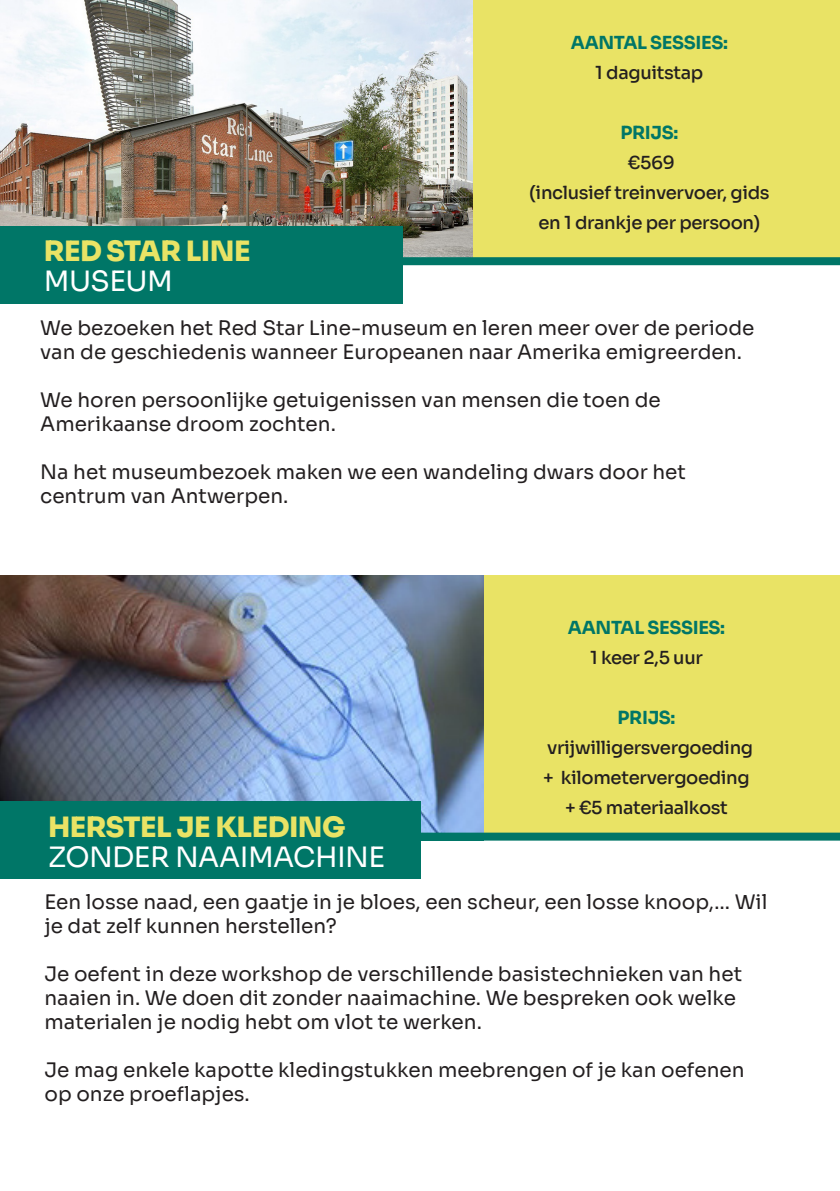
<style>
.page{position:relative;width:840px;height:1191px;background:#fff}
.page>*{position:absolute;margin:0;border:0;box-sizing:border-box;transform-origin:0 0}
.Cover_Big_Header{font:800 28px "Sora";letter-spacing:-.02em;color:#e9e365}
.Cover_Big_Header-2{font:28px "Sora";letter-spacing:-.02em;color:#fff}
.t1{font:20px/24px "Sora";color:#231f20}
.Cover_Big_Header-3{font:500 18px "Sora";letter-spacing:-.02em;color:#231f20}
.Cover_Big_Header-4{font:700 18px "Sora";letter-spacing:-.02em;color:#007667}
</style>
<div class="page">
<div style="left:468px;top:575px;width:371px;height:265px;background:#e9e365"></div>
<div style="left:462px;top:0;width:377px;height:263px;background:#e9e365"></div>
<img style="left:0;top:0;width:472px;height:257px">
<div style="left:0;top:226px;width:402px;height:77px;background:#007667"></div>
<div style="left:390px;top:257px;width:449px;height:8px;background:#007667"></div>
<img style="left:0;top:575px;width:483px;height:257px">
<div style="left:0;top:802px;width:420px;height:77px;background:#007667"></div>
<div style="left:358px;top:832px;width:481px;height:8px;background:#007667"></div>
<p class="Cover_Big_Header-4" style="left:570px;top:27px;width:159px">AANTAL SESSIES:</p>
<p class="Cover_Big_Header-3" style="left:595px;top:57px;width:109px">1 daguitstap</p>
<p class="Cover_Big_Header" style="left:44px;top:228px;width:208px">RED STAR LINE</p>
<p class="Cover_Big_Header-2" style="left:44px;top:258px;width:130px">MUSEUM</p>
<p class="Cover_Big_Header-4" style="left:620px;top:117px;width:59px">PRIJS:</p>
<p class="Cover_Big_Header-3" style="left:627px;top:147px;width:48px">€569</p>
<p class="Cover_Big_Header-3" style="left:529px;top:177px;width:242px">(inclusief treinvervoer, gids</p>
<p class="Cover_Big_Header-3" style="left:538px;top:207px;width:223px">en 1 drankje per persoon)</p>
<p class="t1" style="left:40px;top:314px;width:715px">We bezoeken het Red Star Line-museum en leren meer over de periode van de geschiedenis wanneer Europeanen naar Amerika emigreerden.</p>
<p class="t1" style="left:40px;top:386px;width:621px">We horen persoonlijke getuigenissen van mensen die toen de<br>Amerikaanse droom zochten.</p>
<p class="t1" style="left:40px;top:458px;width:647px">Na het museumbezoek maken we een wandeling dwars door het centrum van Antwerpen.</p>
<p class="Cover_Big_Header-4" style="left:567px;top:613px;width:159px">AANTAL SESSIES:</p>
<p class="Cover_Big_Header-3" style="left:590px;top:643px;width:114px">1 keer 2,5 uur</p>
<p class="Cover_Big_Header-4" style="left:617px;top:703px;width:59px">PRIJS:</p>
<p class="Cover_Big_Header-3" style="left:547px;top:733px;width:207px">vrijwilligersvergoeding</p>
<p class="Cover_Big_Header-3" style="left:543px;top:763px;width:208px">+ kilometervergoeding</p>
<p class="Cover_Big_Header-3" style="left:564px;top:793px;width:164px">+ €5 materiaalkost</p>
<p class="Cover_Big_Header" style="left:48px;top:803px;width:299px">HERSTEL JE KLEDING</p>
<p class="Cover_Big_Header-2" style="left:48px;top:833px;width:338px">ZONDER NAAIMACHINE</p>
<p class="t1" style="left:44px;top:888px;width:724px">Een losse naad, een gaatje in je bloes, een scheur, een losse knoop,… Wil je dat zelf kunnen herstellen?</p>
<p class="t1" style="left:44px;top:960px;width:698px">Je oefent in deze workshop de verschillende basistechnieken van het naaien in. We doen dit zonder naaimachine. We bespreken ook welke materialen je nodig hebt om vlot te werken.</p>
<p class="t1" style="left:44px;top:1056px;width:701px">Je mag enkele kapotte kledingstukken meebrengen of je kan oefenen op onze proeflapjes.</p>
</div>
